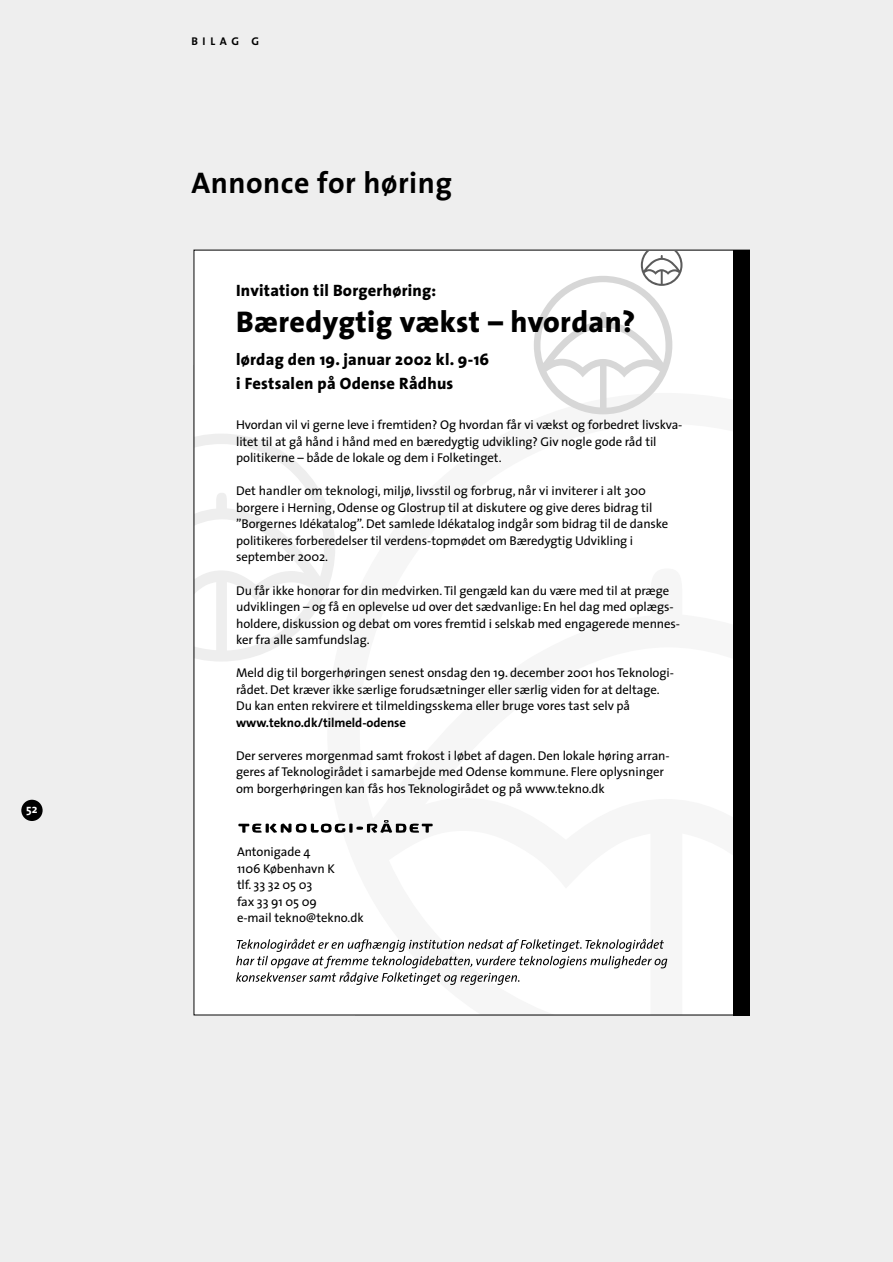
<style>
.page{position:relative;width:893px;height:1262px;background:#fff}
.page>*{position:absolute;margin:0;border:0;box-sizing:border-box;transform-origin:0 0}
.t1{font:800 30px "The Sans";letter-spacing:.015em;color:#000}
.t2{font:700 30px "The Sans";letter-spacing:.02em;color:#000}
.t3{font:800 16.5px/24px "The Sans";letter-spacing:.015em;color:#000}
.t4{font:12.75px/16.5px "The Sans";letter-spacing:-.005em;color:#000}
.t5{font:700 12.75px "The Sans";letter-spacing:-.005em;color:#000}
.t6{font:700 12px "The Sans";color:#fff}
.t7{font:700 11.25px "The Sans";letter-spacing:.415em;color:#000}
</style>
<div class="page">
<div style="left:0;top:0;width:892px;height:1261px;background:#eee"></div>
<div style="left:193px;top:250px;width:557px;height:765px;background:#fff"></div>
<div style="left:21px;top:799px;width:22px;height:22px;background:#000;border-radius:50%"></div>
<svg style="left:195px;top:434px;width:132px;height:227px"></svg>
<div style="left:733px;top:250px;width:17px;height:765px;background:#000"></div>
<svg style="left:534px;top:249px;width:148px;height:165px"></svg>
<svg style="left:236px;top:938px;width:431px;height:47px"></svg>
<svg style="left:238px;top:820px;width:195px;height:13px"></svg>
<p class="t6" style="left:26px;top:804px;width:13px">52</p>
<p class="t7" style="left:191px;top:37px;width:69px">BILAG G</p>
<h1 class="t2" style="left:191px;top:171px;width:262px">Annonce for høring</h1>
<p class="t3" style="left:236px;top:280px;width:202px">Invitation til Borgerhøring:</p>
<h1 class="t1" style="left:236px;top:311px;width:401px">Bæredygtig vækst – hvordan?</h1>
<p class="t3" style="left:236px;top:349px;width:254px">lørdag den 19. januar 2002 kl. 9-16 i Festsalen på Odense Rådhus</p>
<p class="t4" style="left:236px;top:418px;width:448px">Hvordan vil vi gerne leve i fremtiden? Og hvordan får vi vækst og forbedret livskva&shy;litet til at gå hånd i hånd med en bæredygtig udvikling? Giv nogle gode råd til politikerne – både de lokale og dem i Folketinget.</p>
<p class="t4" style="left:236px;top:484px;width:434px">Det handler om teknologi, miljø, livsstil og forbrug, når vi inviterer i alt 300 borgere i Herning, Odense og Glostrup til at diskutere og give deres bidrag til ”Borgernes Idékatalog”. Det samlede Idékatalog indgår som bidrag til de danske politikeres forberedelser til verdens-topmødet om Bæredygtig Udvikling i september 2002.</p>
<p class="t4" style="left:236px;top:583px;width:445px">Du får ikke honorar for din medvirken. Til gengæld kan du være med til at præge udviklingen – og få en oplevelse ud over det sædvanlige: En hel dag med oplægs&shy;holdere, diskussion og debat om vores fremtid i selskab med engagerede mennes&shy;ker fra alle samfundslag.</p>
<p class="t4" style="left:236px;top:665px;width:439px">Meld dig til borgerhøringen senest onsdag den 19. december 2001 hos Teknologi&shy;rådet. Det kræver ikke særlige forudsætninger eller særlig viden for at deltage.<br>Du kan enten rekvirere et tilmeldingsskema eller bruge vores tast selv på</p>
<p class="t5" style="left:236px;top:717px;width:171px">www.tekno.dk/tilmeld-odense</p>
<p class="t4" style="left:236px;top:748px;width:435px">Der serveres morgenmad samt frokost i løbet af dagen. Den lokale høring arran&shy;geres af Teknologirådet i samarbejde med Odense kommune. Flere oplysninger om borgerhøringen kan fås hos Teknologirådet og på www.tekno.dk</p>
<p class="t4" style="left:237px;top:844px;width:128px">Antonigade 4<br>1106 København K<br>tlf. 33 32 05 03<br>fax 33 91 05 09<br>e-mail tekno@tekno.dk</p>
</div>
